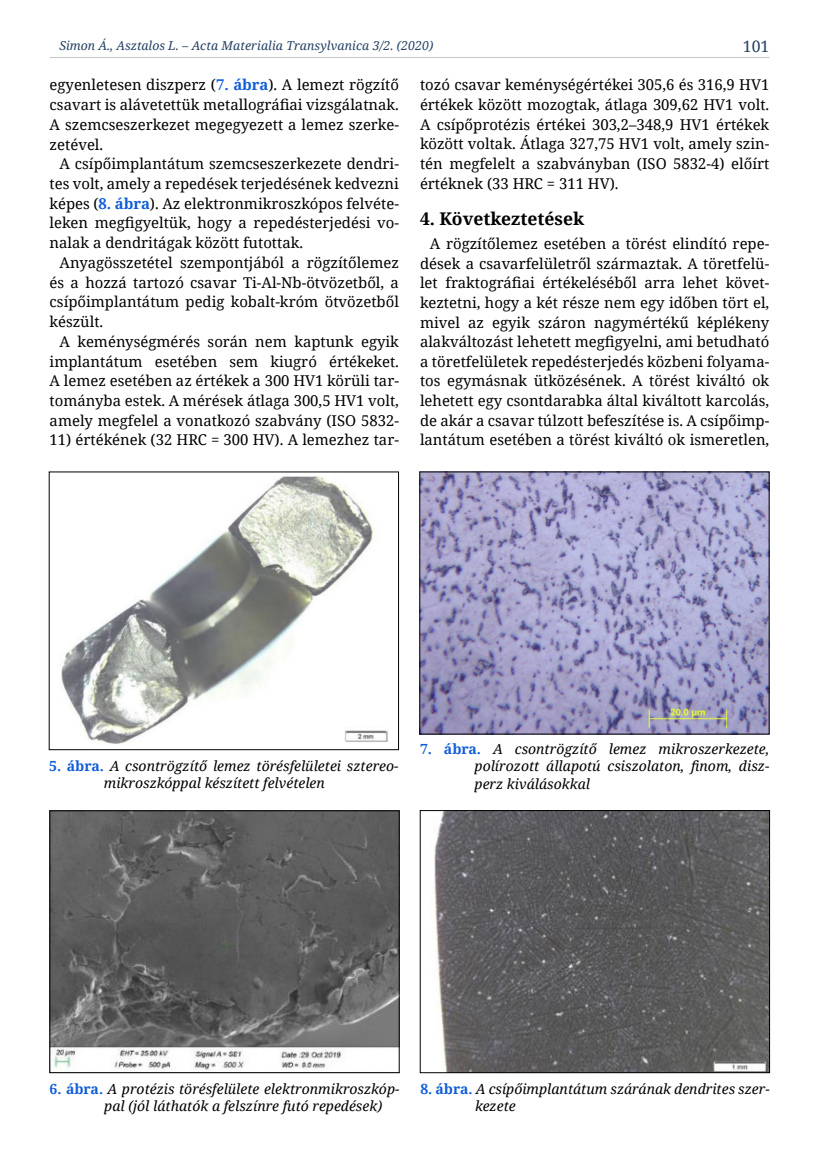
<style>
.page{position:relative;width:819px;height:1161px;background:#fff}
.page>*{position:absolute;margin:0;border:0;box-sizing:border-box;transform-origin:0 0}
.t1{font:700 17.5px "Noto Serif";color:#000}
.t2{font:15.75px "Noto Serif";color:#244061}
.t3{font:14.88px/19.6px "Noto Serif";color:#000;text-align:justify}
.t4{font:italic 14px/17.5px "Noto Serif";color:#000}
.t5{font:italic 12.25px "Noto Serif";letter-spacing:.01em;color:#244061}
.s1{font-weight:700;color:#0f5dd8}
.s2{font-weight:700;font-style:normal;color:#0f5dd8}
</style>
<div class="page">
<hr style="left:50px;top:57px;width:719px;height:1px;background:#c6c6c6">
<img style="left:61px;top:477px;width:327px;height:267px">
<div style="left:49px;top:472px;width:350px;height:278px;border:1px solid #000"></div>
<img style="left:52px;top:812px;width:345px;height:258px">
<div style="left:50px;top:810px;width:349px;height:263px;border:1px solid #000"></div>
<img style="left:421px;top:474px;width:346px;height:258px">
<img style="left:434px;top:812px;width:333px;height:259px">
<div style="left:420px;top:810px;width:349px;height:263px;border:1px solid #000"></div>
<p class="t5" style="left:60px;top:37px;width:375px">Simon Á., Asztalos L. – Acta Materialia Transylvanica 3/2. (2020)</p>
<p class="t2" style="left:742px;top:35px;width:28px">101</p>
<p class="t3" style="left:50px;top:74px;width:351px">egyenletesen diszperz (<span class="s1">7. ábra</span>). A lemezt rögzítő csavart is alávetettük metallográfiai vizsgálatnak.<br>A szemcseszerkezet megegyezett a lemez szerke&shy;zetével.</p>
<p class="t3" style="left:50px;top:153px;width:351px;text-indent:10px">A csípőimplantátum szemcseszerkezete dendri&shy;tes volt, amely a repedések terjedésének kedvezni képes (<span class="s1">8. ábra</span>). Az elektronmikroszkópos felvéte&shy;leken megfigyeltük, hogy a repedésterjedési vo&shy;nalak a dendritágak között futottak.</p>
<p class="t3" style="left:50px;top:252px;width:351px;text-indent:10px">Anyagösszetétel szempontjából a rögzítőlemez és a hozzá tartozó csavar Ti-Al-Nb-ötvözetből, a csípőimplantátum pedig kobalt-króm ötvözetből készült.</p>
<p class="t3" style="left:50px;top:331px;width:351px;text-indent:10px">A keménységmérés során nem kaptunk egyik implantátum esetében sem kiugró értékeket.<br>A lemez esetében az értékek a 300 HV1 körüli tar&shy;tományba estek. A mérések átlaga 300,5 HV1 volt, amely megfelel a vonatkozó szabvány (ISO 5832-</p>
<p class="t3" style="left:50px;top:430px;width:351px">11) értékének (32 HRC = 300 HV). A lemezhez tar-</p>
<p class="t3" style="left:420px;top:75px;width:351px">tozó csavar keménységértékei 305,6 és 316,9 HV1 értékek között mozogtak, átlaga 309,62 HV1 volt.<br>A csípőprotézis értékei 303,2–348,9 HV1 értékek között voltak. Átlaga 327,75 HV1 volt, amely szin&shy;tén megfelelt a szabványban (ISO 5832-4) előírt értéknek (33 HRC = 311 HV).</p>
<p class="t1" style="left:420px;top:206px;width:166px">4. Következtetések</p>
<p class="t3" style="left:420px;top:233px;width:351px;text-indent:10px">A rögzítőlemez esetében a törést elindító repe&shy;dések a csavarfelületről származtak. A töretfelü&shy;let fraktográfiai értékeléséből arra lehet követ&shy;keztetni, hogy a két része nem egy időben tört el, mivel az egyik száron nagymértékű képlékeny alakváltozást lehetett megfigyelni, ami betudható a töretfelületek repedésterjedés közbeni folyama&shy;tos egymásnak ütközésének. A törést kiváltó ok lehetett egy csontdarabka által kiváltott karcolás, de akár a csavar túlzott befeszítése is. A csípőimp&shy;lantátum esetében a törést kiváltó ok ismeretlen,</p>
<p class="t4" style="left:104px;top:756px;width:296px;text-indent:-55px"><span class="s2">5. ábra.</span> A csontrögzítő lemez törésfelületei sztereo&shy;mikroszkóppal készített felvételen</p>
<p class="t4" style="left:474px;top:739px;width:296px;text-align:justify;text-indent:-55px"><span class="s2">7. ábra.</span> A csontrögzítő lemez mikroszerkezete, polírozott állapotú csiszolaton, finom, disz&shy;perz kiválásokkal</p>
<p class="t4" style="left:104px;top:1079px;width:297px;text-indent:-55px"><span class="s2">6. ábra.</span> A protézis törésfelülete elektronmikroszkóp&shy;pal (jól láthatók a felszínre futó repedések)</p>
<p class="t4" style="left:475px;top:1079px;width:296px;text-indent:-55px"><span class="s2">8. ábra.</span> A csípőimplantátum szárának dendrites szer&shy;kezete</p>
</div>
